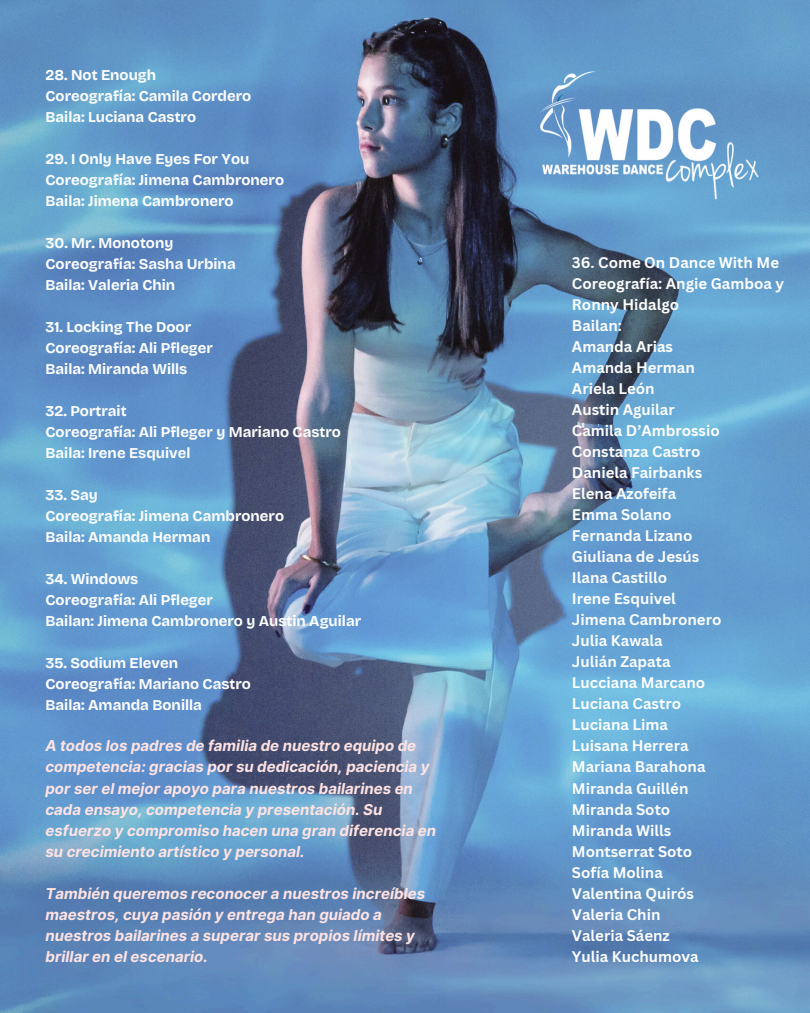
<style>
.page{position:relative;width:810px;height:1013px;background:#fff}
.page>*{position:absolute;margin:0;border:0;box-sizing:border-box;transform-origin:0 0}
.t1{font:700 15px/21px "Bricolage Grotesque";color:#fcfdfc}
.t2{font:700 15px/21px "Canva Sans";color:#fcfdfc}
.t3{font:italic 700 15px/21px "Inter";color:#ffe3e3}
</style>
<div class="page">
<img style="left:0;top:0;width:810px;height:1012px">
<img style="left:491px;top:56px;width:311px;height:151px">
<p class="t1" style="left:45px;top:64px;width:207px">28. Not Enough<br>Coreografía: Camila Cordero<br>Baila: Luciana Castro</p>
<h1 class="t1" style="left:45px;top:148px;width:240px">29. I Only Have Eyes For You<br>Coreografía: Jimena Cambronero<br>Baila: Jimena Cambronero</h1>
<h1 class="t1" style="left:45px;top:232px;width:192px">30. Mr. Monotony<br>Coreografía: Sasha Urbina<br>Baila: Valeria Chin</h1>
<h1 class="t1" style="left:45px;top:316px;width:169px">31. Locking The Door<br>Coreografía: Ali Pfleger<br>Baila: Miranda Wills</h1>
<h1 class="t1" style="left:45px;top:400px;width:297px">32. Portrait<br>Coreografía: Ali Pfleger y Mariano Castro<br>Baila: Irene Esquivel</h1>
<h1 class="t1" style="left:45px;top:484px;width:240px">33. Say<br>Coreografía: Jimena Cambronero<br>Baila: Amanda Herman</h1>
<h1 class="t1" style="left:45px;top:568px;width:317px">34. Windows<br>Coreografía: Ali Pfleger<br>Bailan: Jimena Cambronero y Austin Aguilar</h1>
<h1 class="t1" style="left:45px;top:652px;width:207px">35. Sodium Eleven<br>Coreografía: Mariano Castro<br>Baila: Amanda Bonilla</h1>
<h1 class="t3" style="left:45px;top:735px;width:392px">A todos los padres de familia de nuestro equipo de competencia: gracias por su dedicación, paciencia y por ser el mejor apoyo para nuestros bailarines en cada ensayo, competencia y presentación. Su esfuerzo y compromiso hacen una gran diferencia en su crecimiento artístico y personal.</h1>
<h1 class="t3" style="left:45px;top:882px;width:381px">También queremos reconocer a nuestros increíbles maestros, cuya pasión y entrega han guiado a nuestros bailarines a superar sus propios límites y brillar en el escenario.</h1>
<h1 class="t2" style="left:572px;top:252px;width:214px">36. Come On Dance With Me<br>Coreografía: Angie Gamboa y<br>Ronny Hidalgo<br>Bailan:<br>Amanda Arias<br>Amanda Herman<br>Ariela León<br>Austin Aguilar<br>Camila D’Ambrossio<br>Constanza Castro<br>Daniela Fairbanks<br>Elena Azofeifa<br>Emma Solano<br>Fernanda Lizano<br>Giuliana de Jesús<br>Ilana Castillo<br>Irene Esquivel<br>Jimena Cambronero<br>Julia Kawala<br>Julián Zapata<br>Lucciana Marcano<br>Luciana Castro<br>Luciana Lima<br>Luisana Herrera<br>Mariana Barahona<br>Miranda Guillén<br>Miranda Soto<br>Miranda Wills<br>Montserrat Soto<br>Sofía Molina<br>Valentina Quirós<br>Valeria Chin<br>Valeria Sáenz<br>Yulia Kuchumova</h1>
</div>
